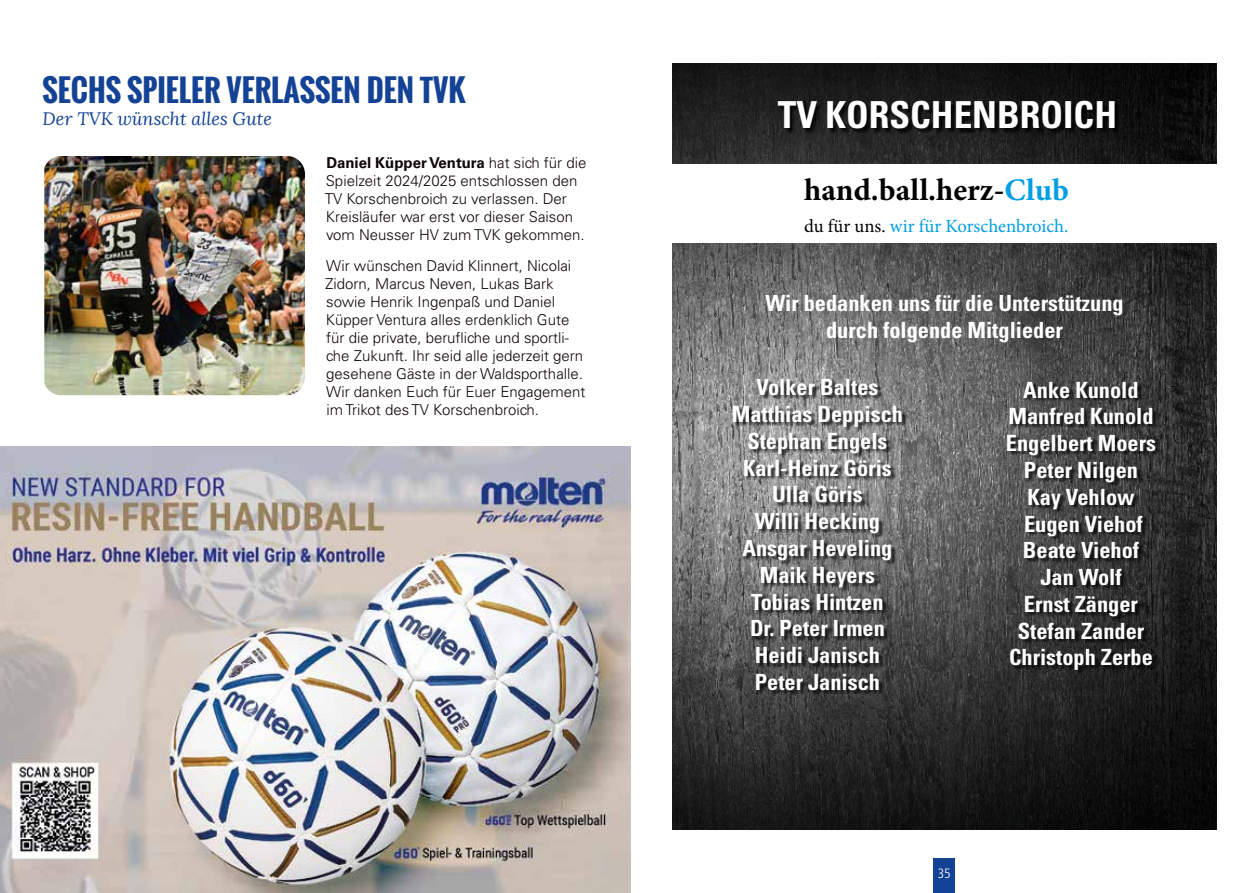
<style>
.page{position:relative;width:1259px;height:893px;background:#fff}
.page>*{position:absolute;margin:0;border:0;box-sizing:border-box;transform-origin:0 0}
.t1{font:700 condensed 37.2px "Univers";color:#fff}
.t2{font:700 31.35px "Minion Pro";color:#000}
.t3{font:700 30px "Oswald";color:#144295}
.t4{font:700 condensed 22.35px/26.8px "Univers";color:#fff;text-align:center}
.t5{font:18.6px "Minion Pro";letter-spacing:-.005em;color:#009ee3}
.t6{font:italic 18px "Lora";color:#144295}
.t7{font:300 15px/18px "Univers";color:#0e0506}
.t8{font:300 condensed 13.5px "Frutiger";color:#fff}
.s1{font-weight:700}
.s2{color:#009ee3}
.s3{color:#000}
</style>
<div class="page">
<div style="left:933px;top:859px;width:22px;height:34px;background:#144295"></div>
<img style="left:672px;top:64px;width:544px;height:765px">
<div style="left:779px;top:102px;width:341px;height:33px;background:#000;opacity:.75"></div>
<div style="left:734px;top:380px;width:173px;height:316px;background:#000;opacity:.75"></div>
<div style="left:1008px;top:382px;width:153px;height:294px;background:#000;opacity:.75"></div>
<div style="left:672px;top:164px;width:544px;height:79px;background:#fff"></div>
<img style="left:0;top:446px;width:631px;height:447px">
<img style="left:44px;top:156px;width:261px;height:239px">
<h3 class="t3" style="left:43px;top:68px;width:424px">SECHS SPIELER VERLASSEN DEN TVK</h3>
<p class="t6" style="left:43px;top:107px;width:231px">Der TVK wünscht alles Gute</p>
<p class="t7" style="left:325px;top:154px;width:263px"><span class="s1">Daniel Küpper Ventura</span> hat sich für die Spielzeit 2024/2025 entschlossen den TV Korschenbroich zu verlassen. Der Kreisläufer war erst vor dieser Saison vom Neusser HV zum TVK gekommen.</p>
<p class="t7" style="left:325px;top:256px;width:262px">Wir wünschen David Klinnert, Nicolai Zidorn, Marcus Neven, Lukas Bark sowie Henrik Ingenpaß und Daniel Küpper Ventura alles erdenklich Gute für die private, berufliche und sportli&shy;che Zukunft. Ihr seid alle jederzeit gern gesehene Gäste in der Waldsporthalle.<br>Wir danken Euch für Euer Engagement im Trikot des TV Korschenbroich.</p>
<h1 class="t1" style="left:778px;top:92px;width:341px">TV KORSCHENBROICH</h1>
<h2 class="t2" style="left:804px;top:168px;width:266px">hand.ball.herz-<span class="s2">Club</span></h2>
<p class="t5" style="left:804px;top:213px;width:266px"><span class="s3">du für uns.</span> wir für Korschenbroich.</p>
<h3 class="t4" style="left:765px;top:290px;width:360px">Wir bedanken uns für die Unterstützung durch folgende Mitglieder</h3>
<h3 class="t4" style="left:732px;top:374px;width:173px">Volker Baltes<br>Matthias Deppisch<br>Stephan Engels<br>Karl-Heinz Göris<br>Ulla Göris<br>Willi Hecking<br>Ansgar Heveling<br>Maik Heyers<br>Tobias Hintzen<br>Dr. Peter Irmen<br>Heidi Janisch<br>Peter Janisch</h3>
<h3 class="t4" style="left:1006px;top:376px;width:152px">Anke Kunold<br>Manfred Kunold<br>Engelbert Moers<br>Peter Nilgen<br>Kay Vehlow<br>Eugen Viehof<br>Beate Viehof<br>Jan Wolf<br>Ernst Zänger<br>Stefan Zander<br>Christoph Zerbe</h3>
<p class="t8" style="left:937px;top:865px;width:14px">35</p>
</div>
